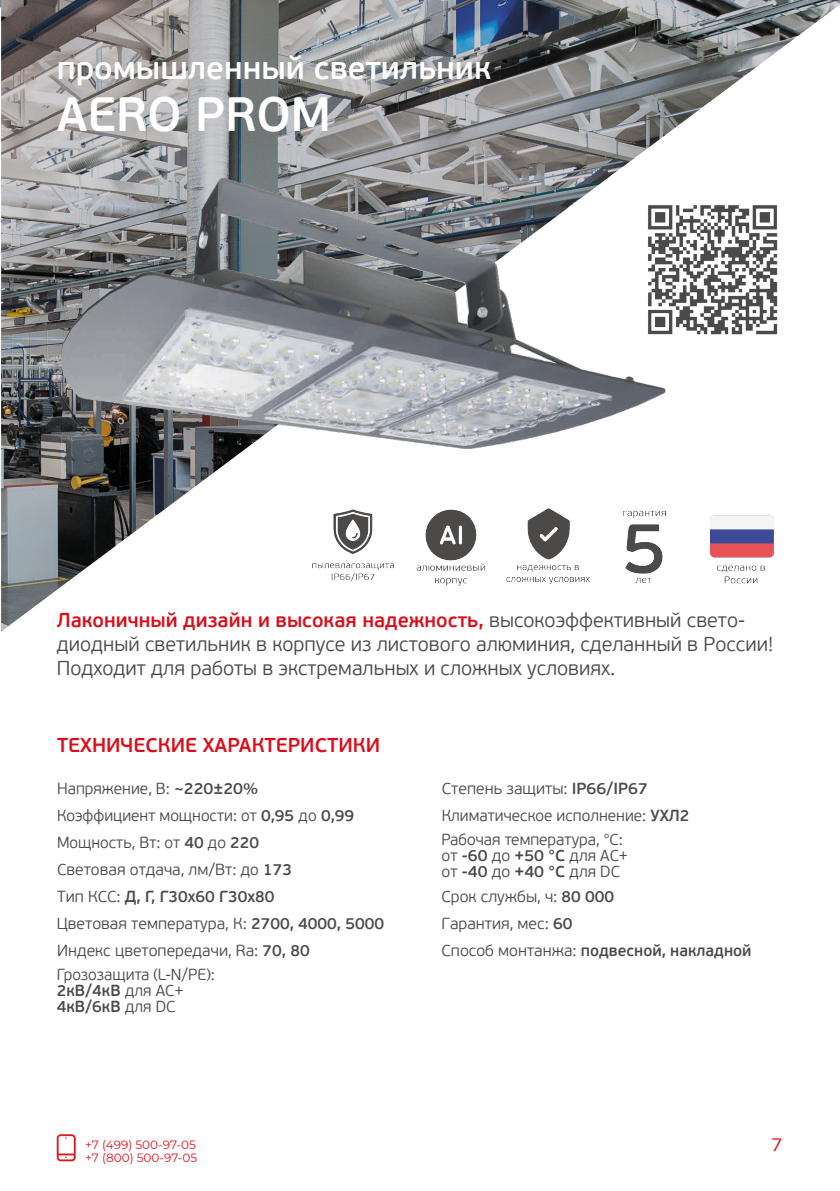
<style>
.page{position:relative;width:840px;height:1191px;background:#fff}
.page>*{position:absolute;margin:0;border:0;box-sizing:border-box;transform-origin:0 0}
.t1{font:600 48px "PF Beau Sans Pro";color:#fff}
.t2{font:600 32px "PF Beau Sans Pro";color:#fff}
.t3{font:300 20px/24px "PF Beau Sans Pro";color:#4b4a4a}
.Стиль_абзаца_1{font:600 20px "PF Beau Sans Pro";color:#dc0c19}
.t4{font:300 20px "PF Beau Sans Pro";color:#dd141c}
.t5{font:300 16px/16px "PF Beau Sans Pro";color:#4b4a4a}
.t6{font:600 16px "PF Beau Sans Pro";color:#4b4a4a}
.t7{font:12px "Montserrat";color:#dd141c}
.s1{font-weight:300;color:#4b4a4a}
.s2{font-weight:600}
.s3{font-weight:300}
</style>
<div class="page">
<svg style="left:57px;top:1134px;width:19px;height:27px"></svg>
<img style="left:1px;top:0;width:838px;height:138px">
<img style="left:1px;top:138px;width:665px;height:493px">
<img style="left:641px;top:199px;width:137px;height:141px">
<img style="left:710px;top:515px;width:64px;height:69px">
<img style="left:601px;top:504px;width:65px;height:85px">
<img style="left:505px;top:504px;width:85px;height:85px">
<img style="left:408px;top:504px;width:85px;height:85px">
<img style="left:310px;top:504px;width:85px;height:85px">
<p class="t2" style="left:57px;top:49px;width:436px">промышленный светильник</p>
<p class="t1" style="left:57px;top:86px;width:276px">AERO PROM</p>
<p class="Стиль_абзаца_1" style="left:57px;top:608px;width:689px">Лаконичный дизайн и высокая надежность, <span class="s1">высокоэффективный свето-</span></p>
<p class="t3" style="left:57px;top:632px;width:717px">диодный светильник в корпусе из листового алюминия, сделанный в России!<br>Подходит для работы в экстремальных и сложных условиях.</p>
<p class="Стиль_абзаца_1" style="left:57px;top:733px;width:324px">ТЕХНИЧЕСКИЕ ХАРАКТЕРИСТИКИ</p>
<p class="t5" style="left:57px;top:780px;width:202px">Напряжение, В: <span class="s2">~220±20%</span></p>
<p class="t5" style="left:441px;top:780px;width:207px">Степень защиты: <span class="s2">IP66/IP67</span></p>
<p class="t5" style="left:57px;top:807px;width:298px">Коэффициент мощности: от <span class="s2">0,95</span> до <span class="s2">0,99</span></p>
<p class="t5" style="left:57px;top:834px;width:203px">Мощность, Вт: от <span class="s2">40</span> до <span class="s2">220</span></p>
<p class="t5" style="left:441px;top:807px;width:249px">Климатическое исполнение: <span class="s2">УХЛ2</span></p>
<p class="t5" style="left:441px;top:832px;width:188px">Рабочая температура, °С: от <span class="s2">-60</span> до <span class="s2">+50 °C</span> для АС+</p>
<p class="t5" style="left:441px;top:864px;width:180px">от <span class="s2">-40</span> до <span class="s2">+40 °C</span> для DC</p>
<p class="t5" style="left:441px;top:888px;width:174px">Срок службы, ч: <span class="s2">80 000</span></p>
<p class="t5" style="left:441px;top:915px;width:132px">Гарантия, мес: <span class="s2">60</span></p>
<p class="t5" style="left:57px;top:861px;width:236px">Световая отдача, лм/Вт: до <span class="s2">173</span></p>
<p class="t6" style="left:57px;top:886px;width:219px"><span class="s3">Тип КСС:</span> Д, Г, Г30х60 Г30х80</p>
<p class="t5" style="left:57px;top:915px;width:328px">Цветовая температура, К: <span class="s2">2700, 4000, 5000</span></p>
<p class="t5" style="left:57px;top:942px;width:254px">Индекс цветопередачи, Ra: <span class="s2">70, 80</span></p>
<p class="t5" style="left:57px;top:967px;width:160px">Грозозащита (L-N/PE):</p>
<p class="t6" style="left:57px;top:981px;width:128px">2кВ/4кВ <span class="s3">для АС+</span></p>
<p class="t6" style="left:57px;top:997px;width:120px">4кВ/6кВ <span class="s3">для DC</span></p>
<p class="t6" style="left:441px;top:940px;width:311px"><span class="s3">Способ монтанжа:</span> подвесной, накладной</p>
<p class="t7" style="left:85px;top:1137px;width:112px">+7 (499) 500-97-05</p>
<p class="t4" style="left:771px;top:1131px;width:13px">7</p>
<p class="t7" style="left:85px;top:1150px;width:114px">+7 (800) 500-97-05</p>
</div>
